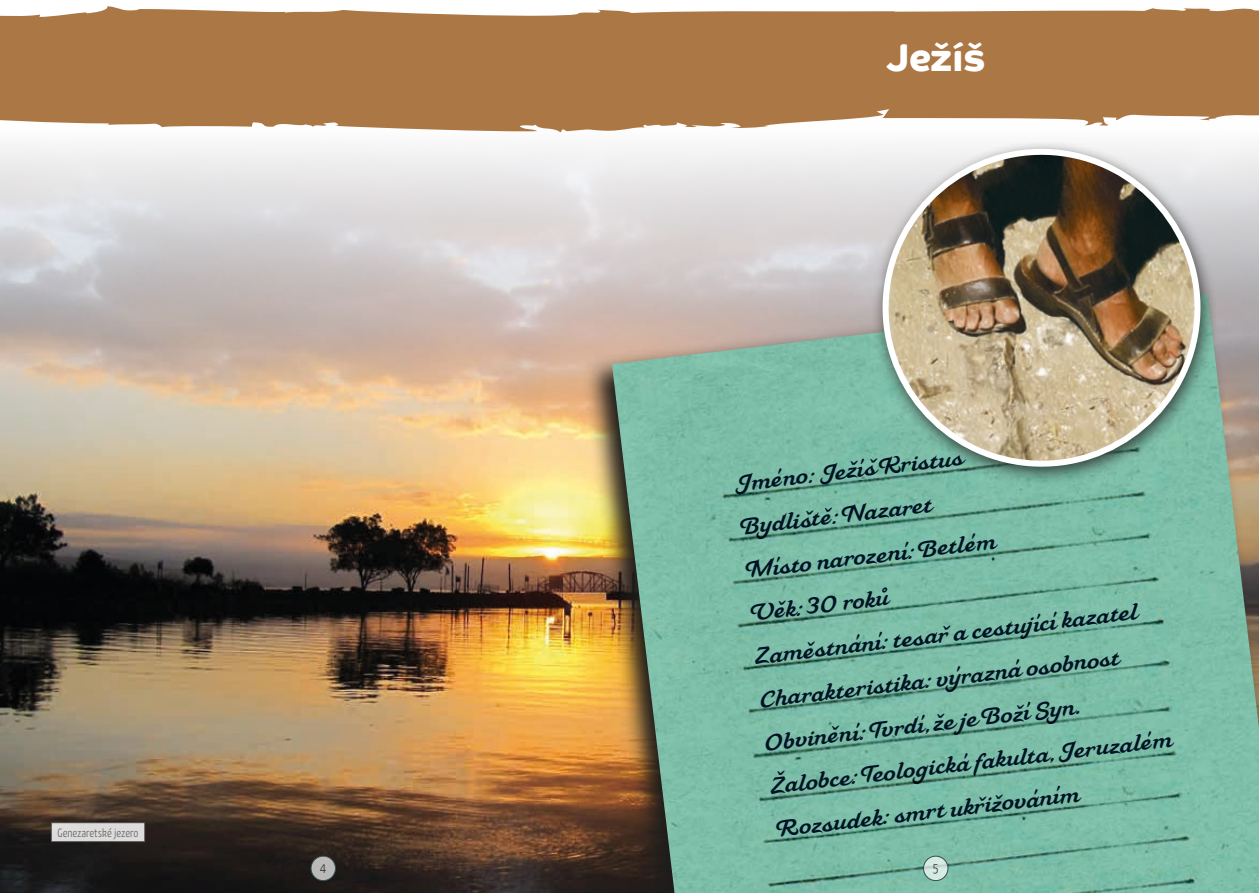
<style>
.page{position:relative;width:1259px;height:893px;background:#fff}
.page>*{position:absolute;margin:0;border:0;box-sizing:border-box;transform-origin:0 0}
.t1{font:700 39px "Co Headline";color:#fff}
.t2{font:22.5px/43.5px "Mahalia";color:#001938}
.t3{font:300 13.5px "Kava Pro";color:#1d1d1b}
.t4{font:300 12px "Kava Pro";color:#575756}
</style>
<div class="page">
<img style="left:0;top:132px;width:1259px;height:761px">
<img style="left:583px;top:286px;width:676px;height:607px">
<img style="left:612px;top:294px;width:647px;height:599px">
<div style="left:870px;top:141px;width:346px;height:345px;background:#1d1d1b;opacity:.75"></div>
<img style="left:873px;top:139px;width:337px;height:331px">
<svg style="left:0;top:6px;width:1259px;height:126px;fill:#ab7745"></svg>
<div style="left:51px;top:823px;width:94px;height:19px;background:#dddcdc"></div>
<div style="left:51px;top:822px;width:94px;height:20px;border:1px solid #575756"></div>
<svg style="left:311px;top:856px;width:24px;height:25px"></svg>
<div style="left:311px;top:856px;width:25px;height:25px;border:1px solid #364f4f;border-radius:50%"></div>
<svg style="left:923px;top:856px;width:25px;height:25px"></svg>
<div style="left:923px;top:856px;width:25px;height:25px;border:1px solid #364f4f;border-radius:50%"></div>
<p class="t4" style="left:58px;top:825px;width:82px">Genezaretské jezero</p>
<h1 class="t1" style="left:886px;top:35px;width:101px">Ježíš</h1>
<p class="t2" style="left:731px;top:463px;width:406px;rotate:-7deg">Jméno: Ježíš Kristus<br>Bydliště: Nazaret<br>Místo narození: Betlém<br>Věk: 30 roků<br>Zaměstnání: tesař a cestující kazatel<br>Charakteristika: výrazná osobnost<br>Obvinění: Tvrdí, že je Boží Syn.<br>Žalobce: Teologická fakulta, Jeruzalém</p>
<p class="t2" style="left:773px;top:809px;width:307px;rotate:-7deg">Rozsudek: smrt ukřižováním</p>
<p class="t3" style="left:320px;top:858px;width:8px">4</p>
<p class="t3" style="left:933px;top:858px;width:7px">5</p>
</div>
